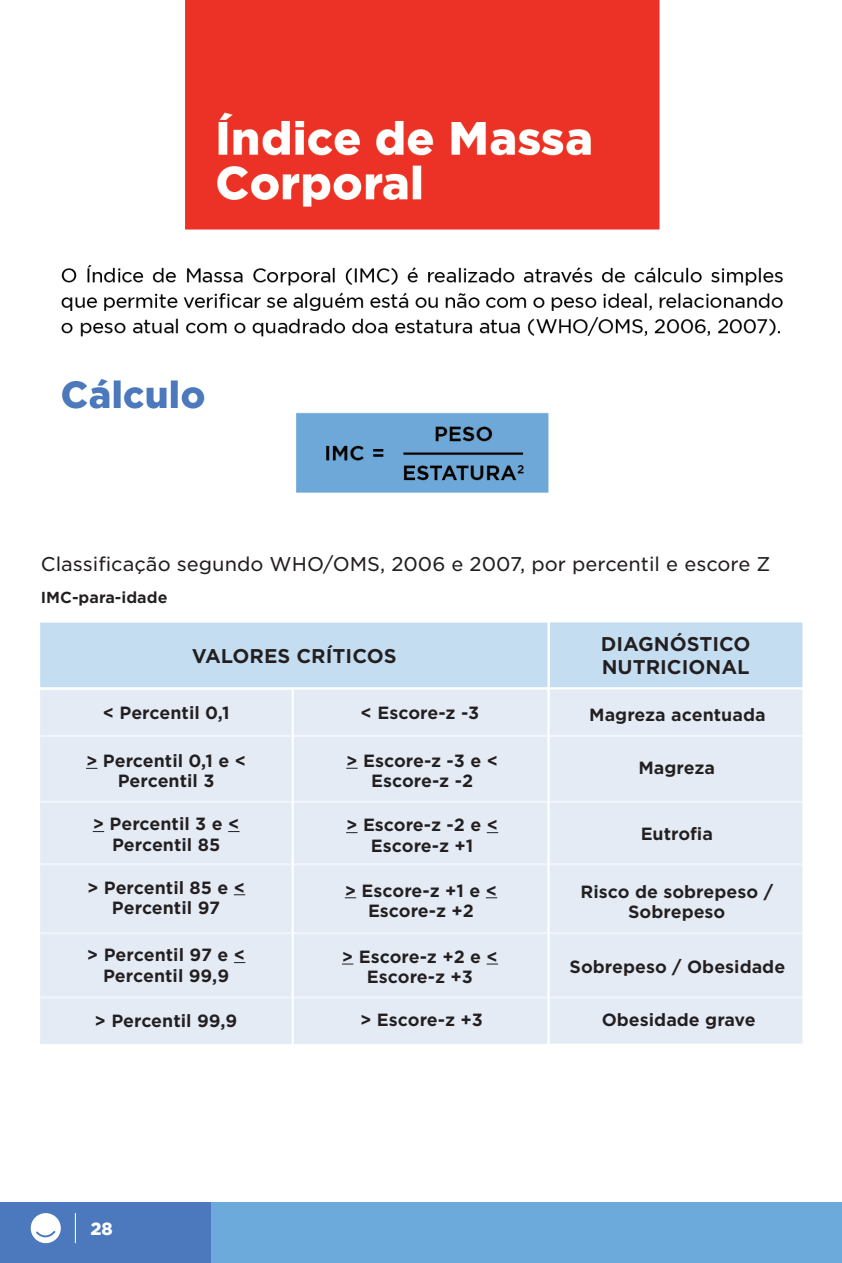
<style>
.page{position:relative;width:842px;height:1263px;background:#fff}
.page>*{position:absolute;margin:0;border:0;box-sizing:border-box;transform-origin:0 0}
.t1{font:19.05px "Gotham S Sm";color:#231f20}
.t2{font:700 19.05px/23px "Gotham S Sm";color:#231f20}
.t3{font:700 16.95px/20.4px "Gotham S Sm";color:#231f20;text-align:center}
.t4{font:900 16.95px "Gotham S Sm";color:#fff}
.t5{font:700 15.3px "Gotham S Sm";color:#231f20}
</style>
<div class="page">
<img style="left:61px;top:0;width:722px;height:493px">
<div style="left:39px;top:688px;width:510px;height:357px;background:#e4ebf5"></div>
<div style="left:38px;top:688px;width:256px;height:358px;border:2px solid #fff"></div>
<div style="left:549px;top:688px;width:254px;height:357px;background:#e4ebf5"></div>
<div style="left:547px;top:687px;width:257px;height:359px;border:2px solid #fff"></div>
<div style="left:39px;top:621px;width:510px;height:67px;background:#c5ddf1"></div>
<div style="left:38px;top:620px;width:512px;height:69px;border:2px solid #fff"></div>
<div style="left:549px;top:621px;width:254px;height:67px;background:#c5ddf1"></div>
<div style="left:548px;top:620px;width:256px;height:69px;border:2px solid #fff"></div>
<hr style="left:38px;top:735px;width:766px;height:2px;background:#fff">
<hr style="left:38px;top:801px;width:766px;height:2px;background:#fff">
<hr style="left:37px;top:863px;width:765px;height:2px;background:#fff">
<hr style="left:39px;top:932px;width:765px;height:2px;background:#fff">
<hr style="left:39px;top:996px;width:765px;height:2px;background:#fff">
<svg style="left:86px;top:768px;width:12px;height:1px"></svg>
<svg style="left:228px;top:831px;width:12px;height:1px"></svg>
<svg style="left:346px;top:768px;width:12px;height:1px"></svg>
<svg style="left:346px;top:832px;width:12px;height:1px"></svg>
<div style="left:211px;top:1202px;width:631px;height:61px;background:#6daadc"></div>
<div style="left:1px;top:1202px;width:210px;height:61px;background:#4c78bd"></div>
<div style="left:31px;top:1213px;width:30px;height:30px;background:#fff;border-radius:50%"></div>
<svg style="left:36px;top:1230px;width:20px;height:8px"></svg>
<hr style="left:75px;top:1213px;width:1px;height:30px;background:#fff">
<p class="t1" style="left:41px;top:551px;width:731px">Classificação segundo WHO/OMS, 2006 e 2007, por percentil e escore Z</p>
<p class="t5" style="left:41px;top:586px;width:128px">IMC-para-idade</p>
<p class="t2" style="left:192px;top:644px;width:206px">VALORES CRÍTICOS</p>
<p class="t3" style="left:103px;top:702px;width:128px">&lt; Percentil 0,1</p>
<p class="t3" style="left:86px;top:750px;width:162px">&gt; Percentil 0,1 e &lt;<br>Percentil 3</p>
<p class="t3" style="left:93px;top:814px;width:148px">&gt; Percentil 3 e &lt;<br>Percentil 85</p>
<p class="t3" style="left:87px;top:877px;width:160px">&gt; Percentil 85 e &lt;<br>Percentil 97</p>
<p class="t3" style="left:87px;top:945px;width:160px">&gt; Percentil 97 e &lt;<br>Percentil 99,9</p>
<p class="t3" style="left:95px;top:1010px;width:144px">&gt; Percentil 99,9</p>
<p class="t3" style="left:361px;top:703px;width:120px">&lt; Escore-z -3</p>
<p class="t3" style="left:346px;top:750px;width:153px">&gt; Escore-z -3 e &lt;<br>Escore-z -2</p>
<p class="t3" style="left:346px;top:815px;width:154px">&gt; Escore-z -2 e &lt;<br>Escore-z +1</p>
<p class="t3" style="left:345px;top:880px;width:154px">&gt; Escore-z +1 e &lt;<br>Escore-z +2</p>
<p class="t3" style="left:342px;top:946px;width:158px">&gt; Escore-z +2 e &lt;<br>Escore-z +3</p>
<p class="t3" style="left:360px;top:1009px;width:124px">&gt; Escore-z +3</p>
<p class="t2" style="left:601px;top:632px;width:151px">DIAGNÓSTICO<br>NUTRICIONAL</p>
<p class="t3" style="left:589px;top:704px;width:178px">Magreza acentuada</p>
<p class="t3" style="left:638px;top:758px;width:78px">Magreza</p>
<p class="t3" style="left:641px;top:823px;width:74px">Eutrofia</p>
<p class="t3" style="left:580px;top:881px;width:194px">Risco de sobrepeso /<br>Sobrepeso</p>
<p class="t3" style="left:570px;top:956px;width:217px">Sobrepeso / Obesidade</p>
<p class="t3" style="left:602px;top:1009px;width:155px">Obesidade grave</p>
<p class="t4" style="left:90px;top:1216px;width:24px">28</p>
</div>
